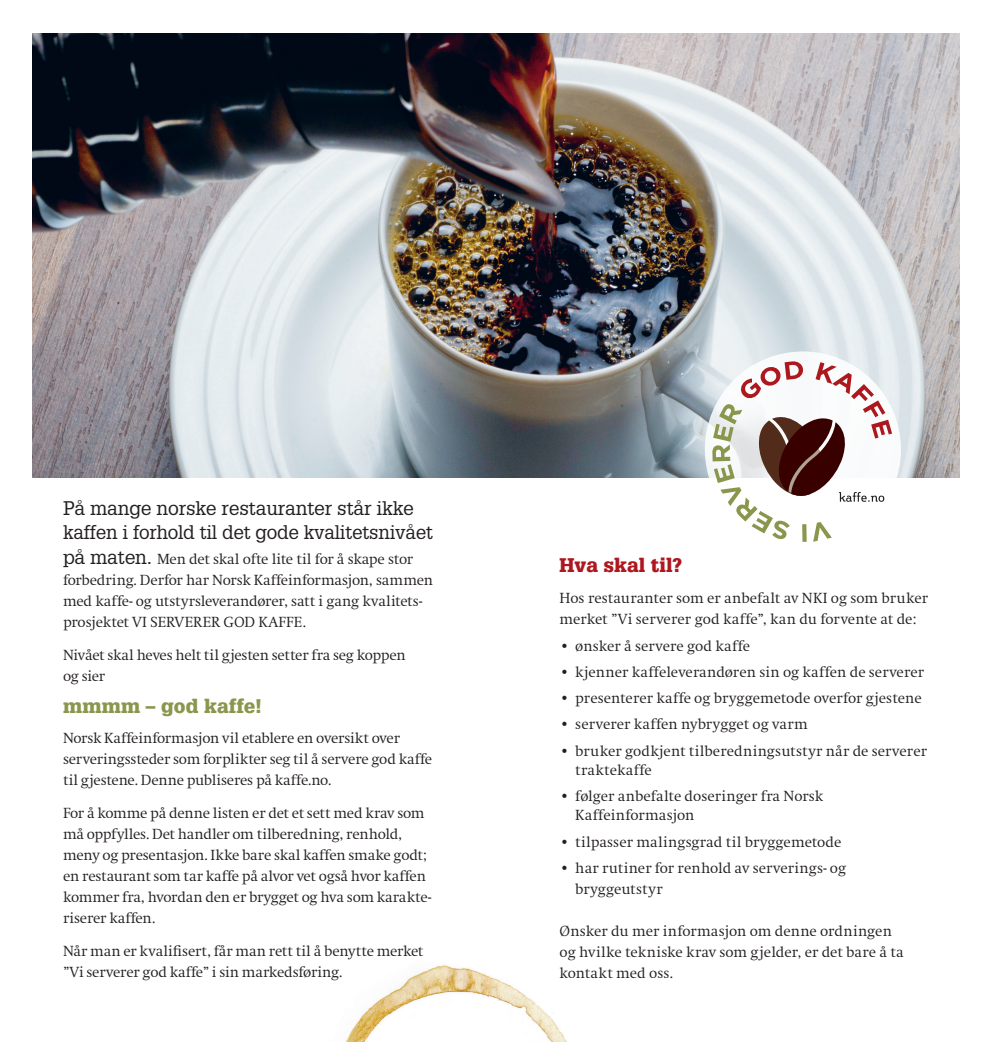
<style>
.page{position:relative;width:993px;height:1042px;background:#fff}
.page>*{position:absolute;margin:0;border:0;box-sizing:border-box;transform-origin:0 0}
.t1{font:19.25px/24.5px "Glypha";letter-spacing:-.01em;color:#231f20}
.t2{font:900 19.25px "Glypha";letter-spacing:.005em;color:#8b964d}
.t3{font:900 19.25px "Glypha";letter-spacing:.005em;color:#ad181f}
.t4{font:300 15.22px/21px "Swift";letter-spacing:-.005em;color:#231f20}
.s1{font-family:"Glypha";font-weight:400;font-size:19.25px}
</style>
<div class="page">
<img style="left:345px;top:965px;width:222px;height:77px">
<img style="left:32px;top:33px;width:927px;height:445px">
<div style="left:704px;top:351px;width:196px;height:196px;background:#fff;border-radius:50%"></div>
<svg style="left:712px;top:361px;width:179px;height:181px"></svg>
<p class="t1" style="left:63px;top:495px;width:371px">På mange norske restauranter står ikke kaffen i forhold til det gode kvalitetsnivået</p>
<p class="t4" style="left:63px;top:549px;width:371px"><span class="s1">på maten.</span> Men det skal ofte lite til for å skape stor forbedring. Derfor har Norsk Kaffeinformasjon, sammen med kaffe- og utstyrsleverandører, satt i gang kvalitets&shy;prosjektet VI SERVERER GOD KAFFE.</p>
<p class="t4" style="left:63px;top:645px;width:344px">Nivået skal heves helt til gjesten setter fra seg koppen og sier</p>
<p class="t2" style="left:63px;top:694px;width:201px">mmmm – god kaffe!</p>
<p class="t4" style="left:63px;top:727px;width:370px">Norsk Kaffeinformasjon vil etablere en oversikt over serveringssteder som forplikter seg til å servere god kaffe til gjestene. Denne publiseres på kaffe.no.</p>
<p class="t4" style="left:63px;top:803px;width:370px">For å komme på denne listen er det et sett med krav som må oppfylles. Det handler om tilberedning, renhold, meny og presentasjon. Ikke bare skal kaffen smake godt; en restaurant som tar kaffe på alvor vet også hvor kaffen kommer fra, hvordan den er brygget og hva som karakte&shy;riserer kaffen.</p>
<p class="t4" style="left:63px;top:941px;width:362px">Når man er kvalifisert, får man rett til å benytte merket ”Vi serverer god kaffe” i sin markedsføring.</p>
<p class="t3" style="left:559px;top:554px;width:124px">Hva skal til?</p>
<p class="t4" style="left:559px;top:588px;width:370px">Hos restauranter som er anbefalt av NKI og som bruker merket ”Vi serverer god kaffe”, kan du forvente at de:</p>
<p class="t4" style="left:559px;top:635px;width:192px">• ønsker å servere god kaffe</p>
<p class="t4" style="left:559px;top:662px;width:366px">• kjenner kaffeleverandøren sin og kaffen de serverer</p>
<p class="t4" style="left:559px;top:688px;width:363px">• presenterer kaffe og bryggemetode overfor gjestene</p>
<p class="t4" style="left:559px;top:714px;width:250px">• serverer kaffen nybrygget og varm</p>
<p class="t4" style="left:575px;top:741px;width:353px;line-height:19.2px;text-indent:-16px">• bruker godkjent tilberedningsutstyr når de serverer traktekaffe</p>
<p class="t4" style="left:575px;top:787px;width:249px;line-height:19.2px;text-indent:-16px">• følger anbefalte doseringer fra Norsk<br>Kaffeinformasjon</p>
<p class="t4" style="left:559px;top:831px;width:283px">• tilpasser malingsgrad til bryggemetode</p>
<p class="t4" style="left:575px;top:858px;width:272px;text-indent:-16px">• har rutiner for renhold av serverings- og bryggeutstyr</p>
<p class="t4" style="left:559px;top:921px;width:345px">Ønsker du mer informasjon om denne ordningen og hvilke tekniske krav som gjelder, er det bare å ta kontakt med oss.</p>
</div>
